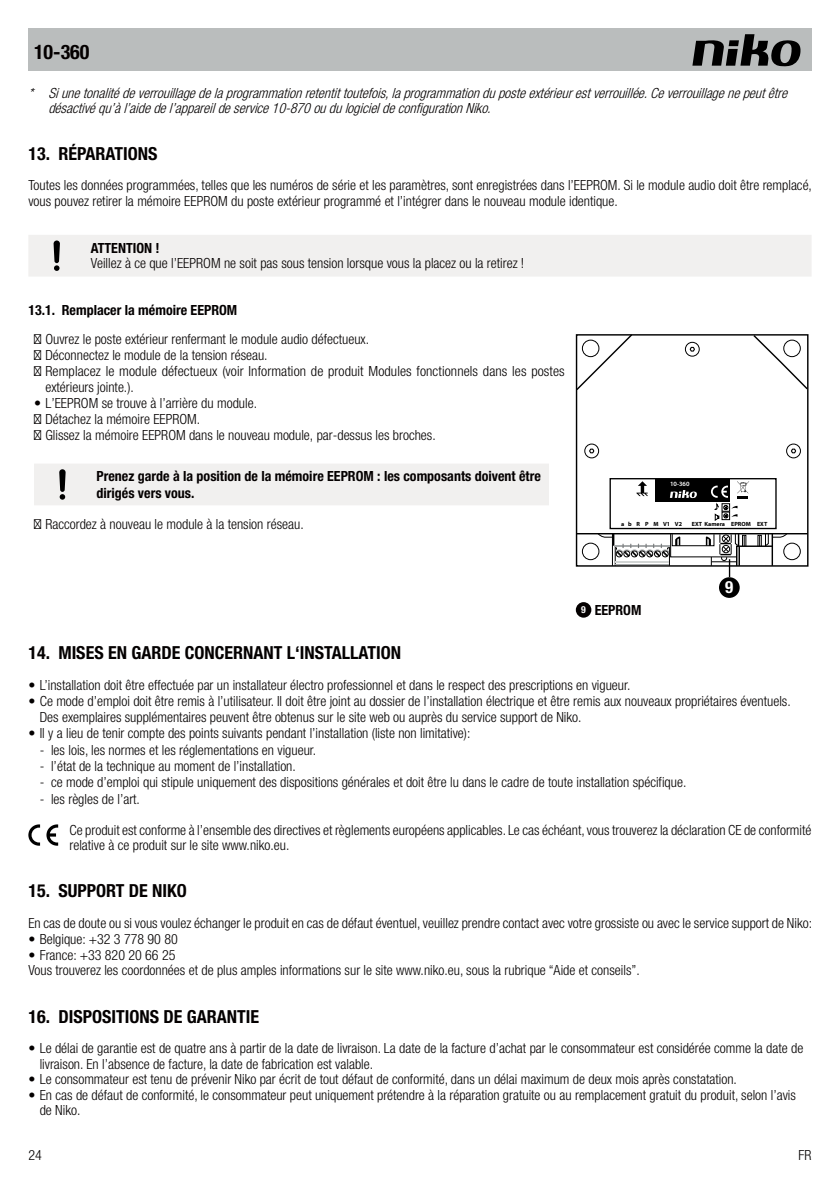
<style>
.page{position:relative;width:840px;height:1191px;background:#fff}
.page>*{position:absolute;margin:0;border:0;box-sizing:border-box;transform-origin:0 0}
.t1{font:700 condensed 20px "Helvetica Neue LT Pro";color:#040000}
.t2{font:700 condensed 18px "Helvetica Neue LT Pro";color:#040000}
.t3{font:700 condensed 16.8px "Helvetica Neue";color:#fff}
.t4{font:300 condensed 14px/16px "Helvetica Neue LT Pro";color:#040000}
.t5{font:italic 300 condensed 14px/15.4px "Helvetica Neue LT Pro";color:#040000}
.t6{font:700 condensed 14px/16.4px "Helvetica Neue LT Pro";color:#040000}
.t7{font:600 6.4px "Myriad Pro";color:#fff}
.t8{font:700 6px "Myriad Pro";color:#000}
.s1{font-size:9.6px;color:#fff}
</style>
<div class="page">
<div style="left:28px;top:28px;width:783px;height:43px;background:#babdbd"></div>
<svg style="left:692px;top:34px;width:108px;height:32px"></svg>
<div style="left:28px;top:235px;width:783px;height:41px;background:#f1f0ef"></div>
<div style="left:34px;top:464px;width:514px;height:41px;background:#f1f0ef"></div>
<div style="left:581px;top:543px;width:18px;height:17px;border:1px solid #000;border-radius:50%"></div>
<div style="left:782px;top:543px;width:18px;height:17px;border:1px solid #000;border-radius:50%"></div>
<svg style="left:575px;top:334px;width:58px;height:57px"></svg>
<svg style="left:752px;top:334px;width:55px;height:56px"></svg>
<svg style="left:685px;top:342px;width:13px;height:14px"></svg>
<div style="left:684px;top:342px;width:15px;height:14px;border:1px solid #000;border-radius:50%"></div>
<svg style="left:689px;top:347px;width:5px;height:4px"></svg>
<svg style="left:786px;top:444px;width:14px;height:14px"></svg>
<div style="left:785px;top:444px;width:15px;height:14px;border:1px solid #000;border-radius:50%"></div>
<svg style="left:790px;top:448px;width:5px;height:5px"></svg>
<svg style="left:584px;top:444px;width:14px;height:14px"></svg>
<div style="left:584px;top:444px;width:14px;height:14px;border:1px solid #000;border-radius:50%"></div>
<svg style="left:588px;top:448px;width:6px;height:5px"></svg>
<div style="left:654px;top:479px;width:75px;height:23px;background:#000"></div>
<svg style="left:669px;top:490px;width:27px;height:8px"></svg>
<svg style="left:636px;top:481px;width:11px;height:15px"></svg>
<hr style="left:576px;top:533px;width:231px;height:1px;background:#000">
<div style="left:609px;top:478px;width:167px;height:51px;border:1px solid #000"></div>
<svg style="left:711px;top:481px;width:37px;height:40px"></svg>
<div style="left:718px;top:577px;width:21px;height:21px;background:#000;border-radius:50%"></div>
<svg style="left:596px;top:534px;width:191px;height:43px"></svg>
<div style="left:575px;top:602px;width:16px;height:15px;background:#040000;border-radius:50%"></div>
<svg style="left:46px;top:824px;width:12px;height:21px"></svg>
<svg style="left:28px;top:824px;width:12px;height:21px"></svg>
<h1 class="t1" style="left:34px;top:45px;width:57px">10-360</h1>
<p class="t5" style="left:48px;top:87px;width:743px;text-indent:-20px">* Siunetonalitédeverrouillagedelaprogrammationretentittoutefois,laprogrammationduposteextérieurestverrouillée.Ceverrouillagenepeutêtre désactivéqu’à l’aidedel’appareildeservice10-870 oudulogicieldeconfigurationNiko.</p>
<p class="t2" style="left:28px;top:147px;width:130px">13. RÉPARATIONS</p>
<p class="t4" style="left:28px;top:179px;width:784px;line-height:15.4px">Toutes les données programmées, telles que les numéros de série et les paramètres, sont enregistrées dans l’EEPROM. Si le module audio doit être remplacé, vous pouvez retirer la mémoire EEPROM du poste extérieur programmé et l’intégrer dans le nouveau module identique.</p>
<p class="t6" style="left:91px;top:241px;width:70px">ATTENTION !</p>
<p class="t4" style="left:91px;top:257px;width:435px">Veillez à ce que l’EEPROM ne soit pas sous tension lorsque vous la placez ou la retirez !</p>
<p class="t6" style="left:28px;top:303px;width:210px">13.1. Remplacer la mémoire EEPROM</p>
<p class="t4" style="left:45px;top:333px;width:520px">Ouvrez le poste extérieur renfermant le module audio défectueux.<br>Déconnectez le module de la tension réseau.<br>Remplacez le module défectueux (voir Information de produit Modules fonctionnels dans les postes extérieurs jointe.).</p>
<p class="t4" style="left:45px;top:397px;width:391px;text-indent:-11px">• L’EEPROM se trouve à l’arrière du module.<br>Détachez la mémoire EEPROM.<br>Glissez la mémoire EEPROM dans le nouveau module, par-dessus les broches.</p>
<p class="t6" style="left:96px;top:470px;width:445px">Prenez garde à la position de la mémoire EEPROM : les composants doivent être dirigés vers vous.</p>
<p class="t4" style="left:45px;top:517px;width:260px">Raccordez à nouveau le module à la tension réseau.</p>
<p class="t7" style="left:669px;top:480px;width:21px">10-360</p>
<p class="t8" style="left:621px;top:520px;width:62px">a b R P M V1 V2</p>
<p class="t8" style="left:691px;top:520px;width:77px">EXT Kamera EPROM EXT</p>
<p class="t6" style="left:581px;top:603px;width:62px"><span class="s1">9</span> EEPROM</p>
<p class="t3" style="left:724px;top:577px;width:10px">9</p>
<p class="t2" style="left:28px;top:646px;width:374px">14. MISES EN GARDE CONCERNANT L‘INSTALLATION</p>
<p class="t4" style="left:28px;top:679px;width:603px">• L’installation doit être effectuée par un installateur électro professionnel et dans le respect des prescriptions en vigueur.</p>
<p class="t4" style="left:40px;top:695px;width:752px;text-indent:-11px">• Ce mode d’emploi doit être remis à l’utilisateur. Il doit être joint au dossier de l’installation électrique et être remis aux nouveaux propriétaires éventuels.<br>Des exemplaires supplémentaires peuvent être obtenus sur le site web ou auprès du service support de Niko.</p>
<p class="t4" style="left:28px;top:727px;width:443px">• Il y a lieu de tenir compte des points suivants pendant l’installation (liste non limitative):</p>
<p class="t4" style="left:40px;top:743px;width:278px">- les lois, les normes et les réglementations en vigueur.</p>
<p class="t4" style="left:40px;top:759px;width:257px">- l’état de la technique au moment de l’installation.</p>
<p class="t4" style="left:40px;top:776px;width:647px">- ce mode d’emploi qui stipule uniquement des dispositions générales et doit être lu dans le cadre de toute installation spécifique.</p>
<p class="t4" style="left:40px;top:792px;width:102px">- les règles de l’art.</p>
<p class="t4" style="left:69px;top:823px;width:743px;line-height:15.4px">Ce produit est conforme à l’ensemble des directives et règlements européens applicables. Le cas échéant, vous trouverez la déclaration CE de conformité relative à ce produit sur le site www.niko.eu.</p>
<p class="t2" style="left:28px;top:884px;width:160px">15. SUPPORT DE NIKO</p>
<p class="t4" style="left:28px;top:916px;width:784px">En cas de doute ou si vous voulez échanger le produit en cas de défaut éventuel, veuillez prendre contact avec votre grossiste ou avec le service support de Niko:</p>
<p class="t4" style="left:28px;top:932px;width:151px">• Belgique: +32 3 778 90 80</p>
<p class="t4" style="left:28px;top:949px;width:612px;line-height:15.4px">• France: +33 820 20 66 25<br>Vous trouverez les coordonnées et de plus amples informations sur le site www.niko.eu, sous la rubrique “Aide et conseils”.</p>
<p class="t2" style="left:28px;top:1009px;width:232px">16. DISPOSITIONS DE GARANTIE</p>
<p class="t4" style="left:40px;top:1042px;width:764px;line-height:15.4px;text-indent:-11px">• Le délai de garantie est de quatre ans à partir de la date de livraison. La date de la facture d’achat par le consommateur est considérée comme la date de livraison. En l’absence de facture, la date de fabrication est valable.</p>
<p class="t4" style="left:28px;top:1073px;width:709px">• Le consommateur est tenu de prévenir Niko par écrit de tout défaut de conformité, dans un délai maximum de deux mois après constatation.</p>
<p class="t4" style="left:40px;top:1088px;width:757px;line-height:15.4px;text-indent:-11px">• En cas de défaut de conformité, le consommateur peut uniquement prétendre à la réparation gratuite ou au remplacement gratuit du produit, selon l’avis de Niko.</p>
<p class="t4" style="left:28px;top:1149px;width:15px">24</p>
<p class="t4" style="left:798px;top:1149px;width:14px">FR</p>
</div>
